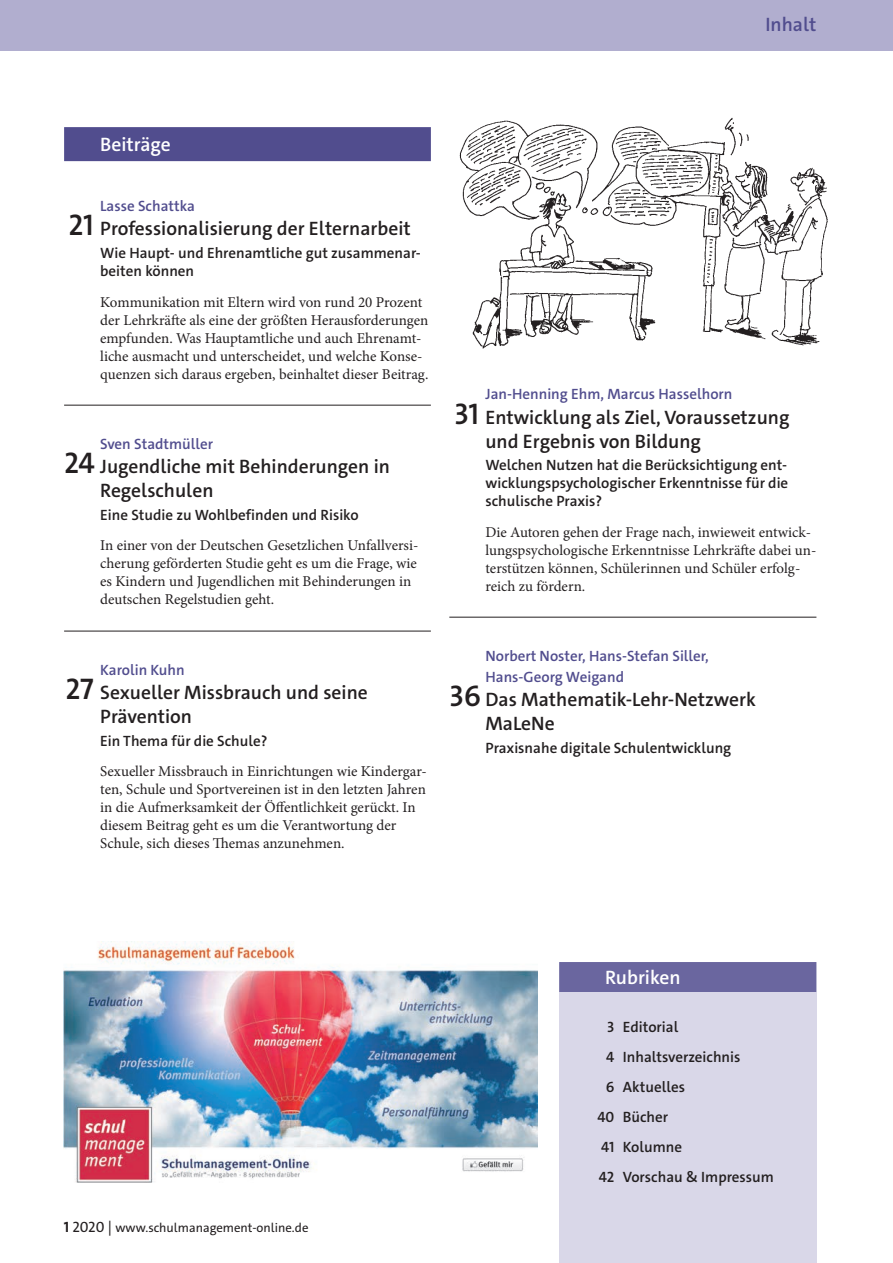
<style>
.page{position:relative;width:893px;height:1263px;background:#fff}
.page>*{position:absolute;margin:0;border:0;box-sizing:border-box;transform-origin:0 0}
.t1{font:600 19.5px/24px "The Sans L Math";color:#231f20}
.t2{font:600 19.5px "The Sans L Math";color:#fff}
.t3{font:600 19.5px "The Sans L Math";color:#514d8e}
.t4{font:15px/18px "Minion Pro";color:#231f20}
.t5{font:600 15px/18px "The Sans L Math";color:#231f20}
.t6{font:600 15px/21px "The Sans L Math";color:#514d8e}
.t7{font:12.75px "The Sans L Math";color:#231f20}
.s1{font-size:30px}
.s2{font-weight:700;font-size:15px}
.s3{font-size:15px}
</style>
<div class="page">
<div style="left:64px;top:127px;width:367px;height:34px;background:#514d8e"></div>
<hr style="left:64px;top:405px;width:367px;height:1px;background:#231f20">
<hr style="left:64px;top:631px;width:367px;height:1px;background:#231f20">
<hr style="left:449px;top:617px;width:367px;height:1px;background:#231f20">
<img style="left:64px;top:942px;width:473px;height:240px">
<img style="left:459px;top:117px;width:369px;height:232px">
<div style="left:0;top:0;width:893px;height:51px;background:#b1aecf"></div>
<div style="left:559px;top:962px;width:257px;height:34px;background:#6a669f"></div>
<div style="left:559px;top:993px;width:257px;height:270px;background:#d9d7e8"></div>
<h1 class="t3" style="left:765px;top:12px;width:53px">Inhalt</h1>
<h1 class="t2" style="left:100px;top:131px;width:72px">Beiträge</h1>
<p class="t6" style="left:100px;top:196px;width:96px">Lasse Schattka</p>
<h1 class="t1" style="left:68px;top:217px;width:344px"><span class="s1">21</span> Professionalisierung der Elternarbeit</h1>
<p class="t5" style="left:100px;top:244px;width:322px">Wie Haupt- und Ehrenamtliche gut zusammenar&shy;beiten können</p>
<p class="t4" style="left:100px;top:293px;width:330px">Kommunikation mit Eltern wird von rund 20 Prozent der Lehrkräfte als eine der größten Herausforderungen empfunden. Was Hauptamtliche und auch Ehrenamt&shy;liche ausmacht und unterscheidet, und welche Konse&shy;quenzen sich daraus ergeben, beinhaltet dieser Beitrag.</p>
<p class="t6" style="left:100px;top:434px;width:114px">Sven Stadtmüller</p>
<h1 class="t1" style="left:100px;top:455px;width:291px;text-indent:-36px"><span class="s1">24</span> Jugendliche mit Behinderungen in<br>Regelschulen</h1>
<p class="t5" style="left:100px;top:506px;width:260px">Eine Studie zu Wohlbefinden und Risiko</p>
<p class="t4" style="left:100px;top:537px;width:320px">In einer von der Deutschen Gesetzlichen Unfallversi&shy;cherung geförderten Studie geht es um die Frage, wie es Kindern und Jugendlichen mit Behinderungen in deutschen Regelstudien geht.</p>
<p class="t6" style="left:100px;top:660px;width:86px">Karolin Kuhn</p>
<h1 class="t1" style="left:100px;top:681px;width:269px;text-indent:-35px"><span class="s1">27</span> Sexueller Missbrauch und seine<br>Prävention</h1>
<p class="t5" style="left:100px;top:732px;width:169px">Ein Thema für die Schule?</p>
<p class="t4" style="left:100px;top:763px;width:328px">Sexueller Missbrauch in Einrichtungen wie Kindergar&shy;ten, Schule und Sportvereinen ist in den letzten Jahren in die Aufmerksamkeit der Öffentlichkeit gerückt. In diesem Beitrag geht es um die Verantwortung der Schule, sich dieses Themas anzunehmen.</p>
<p class="t6" style="left:485px;top:384px;width:249px">Jan-Henning Ehm, Marcus Hasselhorn</p>
<h1 class="t1" style="left:485px;top:405px;width:305px;text-indent:-31px"><span class="s1">31</span> Entwicklung als Ziel, Voraussetzung und Ergebnis von Bildung</h1>
<p class="t5" style="left:485px;top:456px;width:304px;text-align:justify">Welchen Nutzen hat die Berücksichtigung ent&shy;wicklungspsychologischer Erkenntnisse für die schulische Praxis?</p>
<p class="t4" style="left:485px;top:523px;width:332px">Die Autoren gehen der Frage nach, inwieweit entwick&shy;lungspsychologische Erkenntnisse Lehrkräfte dabei un&shy;terstützen können, Schülerinnen und Schüler erfolg&shy;reich zu fördern.</p>
<p class="t6" style="left:485px;top:646px;width:225px">Norbert Noster, Hans-Stefan Siller,<br>Hans-Georg Weigand</p>
<h1 class="t1" style="left:485px;top:688px;width:272px;text-indent:-36px"><span class="s1">36</span> Das Mathematik-Lehr-Netzwerk<br>MaLeNe</h1>
<p class="t5" style="left:485px;top:739px;width:247px">Praxisnahe digitale Schulentwicklung</p>
<p class="t7" style="left:64px;top:1219px;width:246px"><span class="s2">1</span> <span class="s3">2020 |</span> www.schulmanagement-online.de</p>
<h1 class="t2" style="left:605px;top:964px;width:77px">Rubriken</h1>
<p class="t5" style="left:607px;top:1018px;width:73px">3 Editorial</p>
<p class="t5" style="left:606px;top:1048px;width:136px">4 Inhaltsverzeichnis</p>
<p class="t5" style="left:606px;top:1078px;width:81px">6 Aktuelles</p>
<p class="t5" style="left:597px;top:1108px;width:72px">40 Bücher</p>
<p class="t5" style="left:601px;top:1138px;width:83px">41 Kolumne</p>
<p class="t5" style="left:599px;top:1168px;width:176px">42 Vorschau &amp; Impressum</p>
</div>
